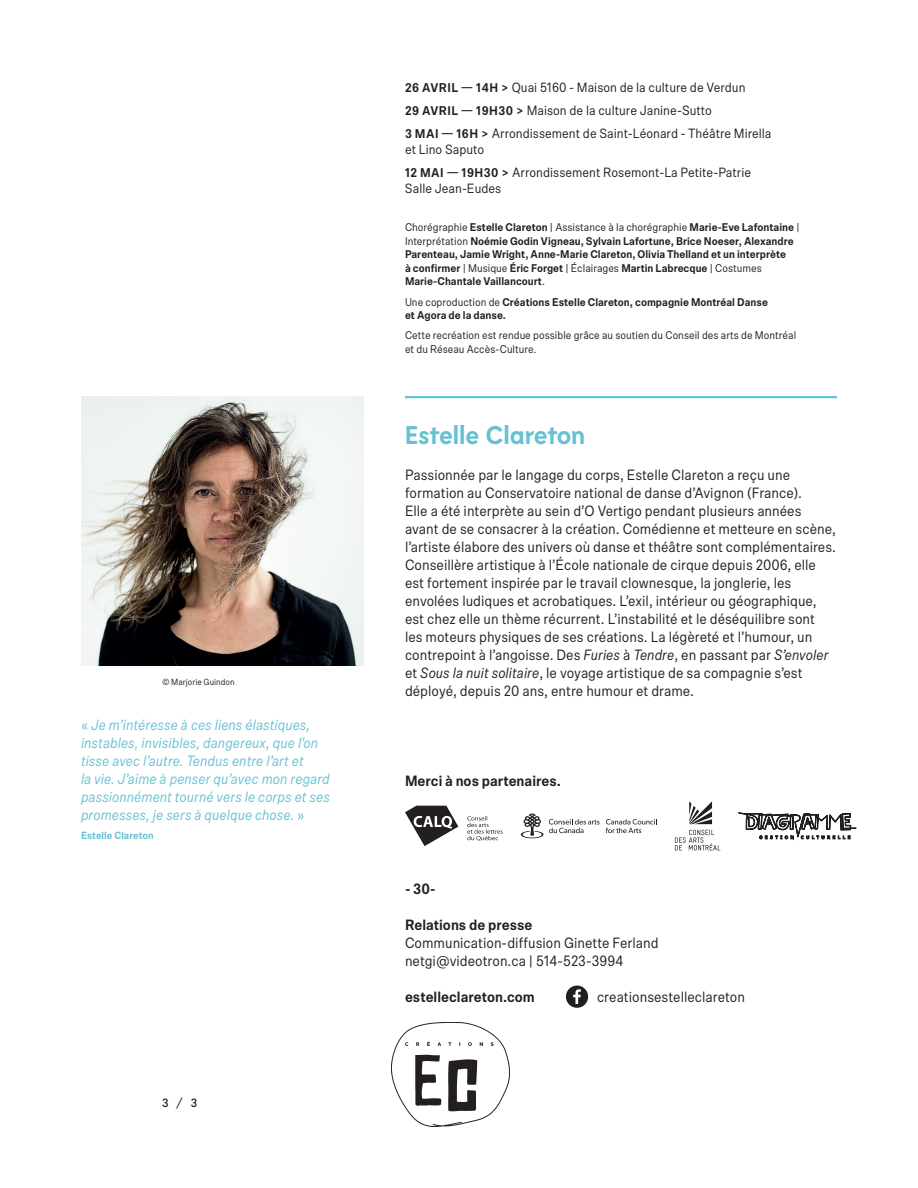
<style>
.page{position:relative;width:918px;height:1188px;background:#fff}
.page>*{position:absolute;margin:0;border:0;box-sizing:border-box;transform-origin:0 0}
.t1{font:700 25.5px "Lemur Trial";letter-spacing:-.01em;color:#66c1d3}
.t2{font:15px/18px "Scto Grotesk B";color:#231f20}
.t3{font:italic 15px/18px "Scto Grotesk B";color:#66c1d3}
.t4{font:700 15px "Scto Grotesk B";color:#231f20}
.t5{font:13.5px/23px "Scto Grotesk B";color:#231f20}
.t6{font:500 12px "Lemur Trial";color:#231f20}
.t7{font:700 11.25px/13.5px "Scto Grotesk B";color:#231f20}
.t8{font:11.25px/13.5px "Scto Grotesk B";color:#231f20}
.t9{font:700 10.5px "Scto Grotesk B";color:#66c1d3}
.t10{font:9px "Scto Grotesk B";color:#231f20}
.s1{font-style:normal}
.s2{font-family:"Atlas Grotesk";font-weight:400}
.s3{font-weight:700;font-size:12.75px}
.s4{font-weight:400}
.s5{font-style:italic}
</style>
<div class="page">
<img style="left:391px;top:1023px;width:118px;height:103px">
<hr style="left:405px;top:396px;width:432px;height:2px;background:#66c1d3">
<img style="left:81px;top:396px;width:283px;height:270px">
<svg style="left:606px;top:819px;width:51px;height:14px"></svg>
<svg style="left:521px;top:813px;width:79px;height:25px"></svg>
<svg style="left:467px;top:816px;width:36px;height:25px"></svg>
<svg style="left:405px;top:806px;width:53px;height:40px"></svg>
<svg style="left:689px;top:801px;width:23px;height:23px"></svg>
<svg style="left:675px;top:830px;width:45px;height:20px"></svg>
<svg style="left:738px;top:812px;width:118px;height:28px"></svg>
<svg style="left:566px;top:986px;width:22px;height:22px"></svg>
<p class="t10" style="left:162px;top:676px;width:74px">© Marjorie Guindon</p>
<p class="t3" style="left:81px;top:716px;width:250px"><span class="s1">«</span> Je m’intéresse à ces liens élastiques, instables, invisibles, dangereux, que l’on tisse avec l’autre. Tendus entre l’art et<br>la vie. J’aime à penser qu’avec mon regard passionnément tourné vers le corps et ses promesses, je sers à quelque chose. <span class="s1">»</span></p>
<p class="t9" style="left:81px;top:829px;width:74px">Estelle Clareton</p>
<p class="t6" style="left:162px;top:1098px;width:37px">3 <span class="s2">/</span> 3</p>
<p class="t5" style="left:405px;top:75px;width:368px"><span class="s3">26 AVRIL — 14H &gt;</span> Quai 5160 - Maison de la culture de Verdun<br><span class="s3">29 AVRIL — 19H30 &gt;</span> Maison de la culture Janine-Sutto<br><span class="s3">3 MAI — 16H &gt;</span> Arrondissement de Saint-Léonard - Théâtre Mirella</p>
<p class="t5" style="left:405px;top:138px;width:348px">et Lino Saputo<br><span class="s3">12 MAI — 19H30 &gt;</span> Arrondissement Rosemont-La Petite-Patrie</p>
<p class="t5" style="left:405px;top:177px;width:98px">Salle Jean-Eudes</p>
<p class="t7" style="left:405px;top:221px;width:396px"><span class="s4">Chorégraphie</span> Estelle Clareton <span class="s4">| Assistance à la chorégraphie</span> Marie-Eve Lafontaine <span class="s4">| Interprétation</span> Noémie Godin Vigneau, Sylvain Lafortune, Brice Noeser, Alexandre Parenteau, Jamie Wright, Anne-Marie Clareton, Olivia Thelland et un interprète<br>à confirmer <span class="s4">| Musique</span> Éric Forget <span class="s4">| Éclairages</span> Martin Labrecque <span class="s4">| Costumes </span>Marie-Chantale Vaillancourt<span class="s4">.</span></p>
<p class="t7" style="left:405px;top:295px;width:365px"><span class="s4">Une coproduction de</span> Créations Estelle Clareton, compagnie Montréal Danse et Agora de la danse.</p>
<p class="t8" style="left:405px;top:329px;width:393px">Cette recréation est rendue possible grâce au soutien du Conseil des arts de Montréal et du Réseau Accès-Culture.</p>
<h1 class="t1" style="left:405px;top:425px;width:182px">Estelle Clareton</h1>
<p class="t2" style="left:405px;top:466px;width:433px">Passionnée par le langage du corps, Estelle Clareton a reçu une formation au Conservatoire national de danse d’Avignon (France).<br>Elle a été interprète au sein d’O Vertigo pendant plusieurs années avant de se consacrer à la création. Comédienne et metteure en scène, l’artiste élabore des univers où danse et théâtre sont complémentaires.<br>Conseillère artistique à l’École nationale de cirque depuis 2006, elle est fortement inspirée par le travail clownesque, la jonglerie, les envolées ludiques et acrobatiques. L’exil, intérieur ou géographique, est chez elle un thème récurrent. L’instabilité et le déséquilibre sont les moteurs physiques de ses créations. La légèreté et l’humour, un contrepoint à l’angoisse. Des <span class="s5">Furies</span> à <span class="s5">Tendre</span>, en passant par <span class="s5">S’envoler </span>et <span class="s5">Sous la nuit solitaire</span>, le voyage artistique de sa compagnie s’est déployé, depuis 20 ans, entre humour et drame.</p>
<p class="t4" style="left:405px;top:772px;width:157px">Merci à nos partenaires.</p>
<p class="t4" style="left:405px;top:880px;width:32px">- 30-</p>
<p class="t4" style="left:405px;top:916px;width:129px">Relations de presse</p>
<p class="t2" style="left:405px;top:934px;width:255px">Communication-diffusion Ginette Ferland netgi@videotron.ca | 514-523-3994</p>
<p class="t4" style="left:405px;top:988px;width:131px">estelleclareton.com</p>
<p class="t2" style="left:597px;top:988px;width:150px">creationsestelleclareton</p>
</div>
